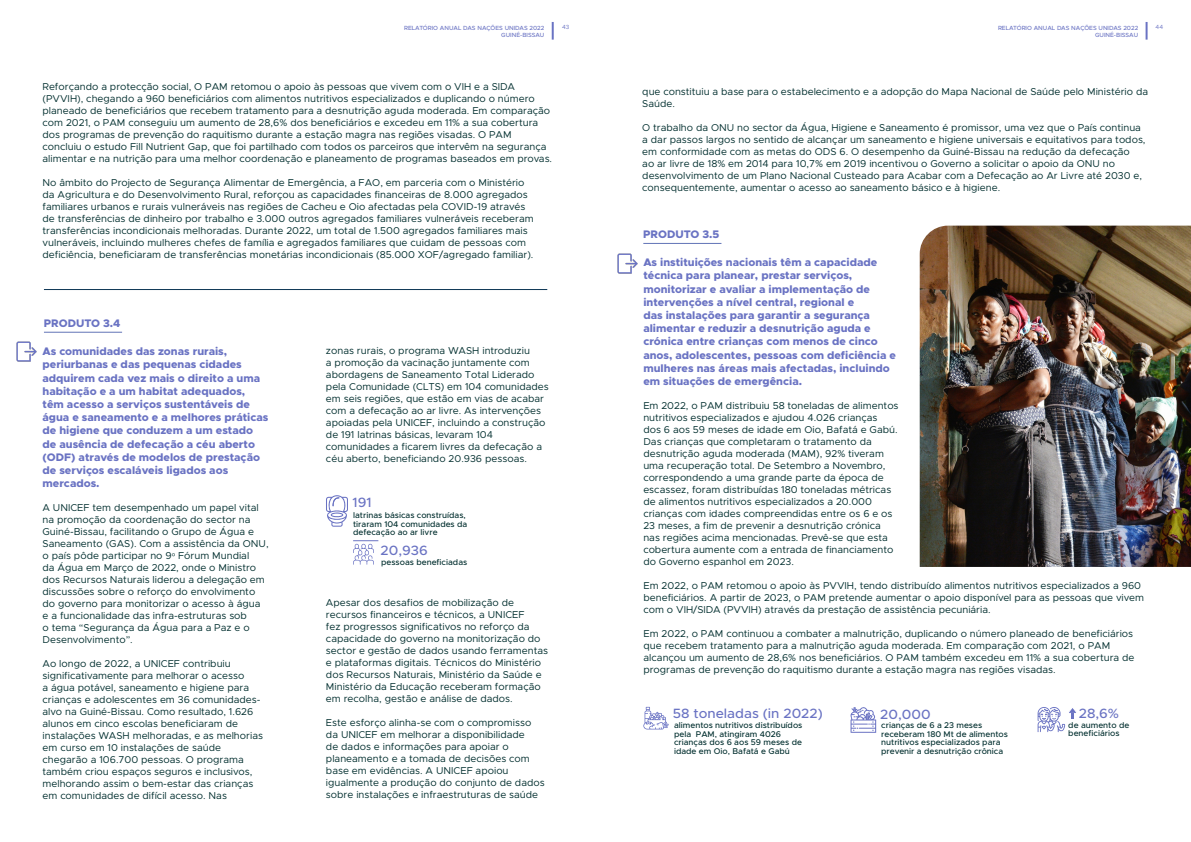
<style>
.page{position:relative;width:1191px;height:842px;background:#fff}
.page>*{position:absolute;margin:0;border:0;box-sizing:border-box;transform-origin:0 0}
.t1{font:500 13.5px "Metropolis";color:#6a73c3}
.t2{font:800 11px/13.2px "Metropolis";color:#6a73c3}
.t3{font:10px/12px "Metropolis";color:#002e2e}
.t4{font:500 8.3px/8.5px "Metropolis";color:#002e2e}
.t5{font:500 6px "Metropolis";color:#6a73c3}
.t6{font:6px "Metropolis";color:#6a73c3}
.s1{font-family:"Raleway";font-size:8px}
</style>
<div class="page">
<hr style="left:44px;top:332px;width:78px;height:1px;background:#6173b7">
<hr style="left:643px;top:243px;width:78px;height:1px;background:#6173b7">
<svg style="left:1037px;top:707px;width:39px;height:25px"></svg>
<svg style="left:552px;top:22px;width:2px;height:18px"></svg>
<svg style="left:1145px;top:22px;width:2px;height:18px"></svg>
<img style="left:16px;top:341px;width:21px;height:21px">
<hr style="left:44px;top:289px;width:503px;height:1px;background:#0d3655">
<img style="left:919px;top:226px;width:272px;height:341px">
<img style="left:617px;top:253px;width:21px;height:21px">
<svg style="left:353px;top:540px;width:25px;height:25px"></svg>
<svg style="left:326px;top:495px;width:22px;height:32px"></svg>
<svg style="left:643px;top:707px;width:25px;height:22px"></svg>
<svg style="left:850px;top:707px;width:26px;height:26px"></svg>
<p class="t5" style="left:404px;top:24px;width:142px">RELATÓRIO ANUAL DAS NAÇÕES UNIDAS 2022</p>
<p class="t5" style="left:501px;top:31px;width:45px">GUINÉ-BISSAU</p>
<p class="t6" style="left:562px;top:23px;width:9px">43</p>
<p class="t5" style="left:998px;top:24px;width:142px">RELATÓRIO ANUAL DAS NAÇÕES UNIDAS 2022</p>
<p class="t5" style="left:1095px;top:31px;width:45px">GUINÉ-BISSAU</p>
<p class="t6" style="left:1155px;top:23px;width:9px">44</p>
<p class="t3" style="left:43px;top:81px;width:511px">Reforçando a protecção social, O PAM retomou o apoio às pessoas que vivem com o VIH e a SIDA (PVVIH), chegando a 960 beneficiários com alimentos nutritivos especializados e duplicando o número planeado de beneficiários que recebem tratamento para a desnutrição aguda moderada. Em comparação com 2021, o PAM conseguiu um aumento de 28,6% dos beneficiários e excedeu em 11% a sua cobertura dos programas de prevenção do raquitismo durante a estação magra nas regiões visadas. O PAM concluiu o estudo Fill Nutrient Gap, que foi partilhado com todos os parceiros que intervêm na segurança alimentar e na nutrição para uma melhor coordenação e planeamento de programas baseados em provas.</p>
<p class="t3" style="left:43px;top:177px;width:493px">No âmbito do Projecto de Segurança Alimentar de Emergência, a FAO, em parceria com o Ministério da Agricultura e do Desenvolvimento Rural, reforçou as capacidades financeiras de 8.000 agregados familiares urbanos e rurais vulneráveis nas regiões de Cacheu e Oio afectadas pela COVID-19 através de transferências de dinheiro por trabalho e 3.000 outros agregados familiares vulneráveis receberam transferências incondicionais melhoradas. Durante 2022, um total de 1.500 agregados familiares mais vulneráveis, incluindo mulheres chefes de família e agregados familiares que cuidam de pessoas com deficiência, beneficiaram de transferências monetárias incondicionais (85.000 XOF/agregado familiar).</p>
<p class="t2" style="left:44px;top:317px;width:78px">PRODUTO 3.4</p>
<p class="t2" style="left:43px;top:345px;width:227px">As comunidades das zonas rurais, periurbanas e das pequenas cidades adquirem cada vez mais o direito a uma habitação e a um habitat adequados, têm acesso a serviços sustentáveis de água e saneamento e a melhores práticas de higiene que conduzem a um estado de ausência de defecação a céu aberto (ODF) através de modelos de prestação de serviços escaláveis ligados aos mercados.</p>
<p class="t3" style="left:43px;top:502px;width:228px">A UNICEF tem desempenhado um papel vital na promoção da coordenação do sector na Guiné-Bissau, facilitando o Grupo de Água e Saneamento (GAS). Com a assistência da ONU, o país pôde participar no 9<span class="s1">º</span> Fórum Mundial<br>da Água em Março de 2022, onde o Ministro dos Recursos Naturais liderou a delegação em discussões sobre o reforço do envolvimento do governo para monitorizar o acesso à água e a funcionalidade das infra-estruturas sob<br>o tema “Segurança da Água para a Paz e o Desenvolvimento”.</p>
<p class="t3" style="left:43px;top:658px;width:222px">Ao longo de 2022, a UNICEF contribuiu significativamente para melhorar o acesso<br>a água potável, saneamento e higiene para crianças e adolescentes em 36 comunidades&shy;alvo na Guiné-Bissau. Como resultado, 1.626 alunos em cinco escolas beneficiaram de instalações WASH melhoradas, e as melhorias em curso em 10 instalações de saúde chegarão a 106.700 pessoas. O programa também criou espaços seguros e inclusivos, melhorando assim o bem-estar das crianças em comunidades de difícil acesso. Nas</p>
<p class="t3" style="left:326px;top:345px;width:224px">zonas rurais, o programa WASH introduziu<br>a promoção da vacinação juntamente com abordagens de Saneamento Total Liderado pela Comunidade (CLTS) em 104 comunidades em seis regiões, que estão em vias de acabar com a defecação ao ar livre. As intervenções apoiadas pela UNICEF, incluindo a construção de 191 latrinas básicas, levaram 104 comunidades a ficarem livres da defecação a céu aberto, beneficiando 20.936 pessoas.</p>
<p class="t1" style="left:352px;top:494px;width:21px">191</p>
<p class="t4" style="left:353px;top:511px;width:116px">latrinas básicas construídas, tiraram 104 comunidades da defecação ao ar livre</p>
<p class="t4" style="left:381px;top:557px;width:88px">pessoas beneficiadas</p>
<p class="t1" style="left:380px;top:542px;width:49px">20,936</p>
<p class="t3" style="left:326px;top:597px;width:223px">Apesar dos desafios de mobilização de recursos financeiros e técnicos, a UNICEF<br>fez progressos significativos no reforço da capacidade do governo na monitorização do sector e gestão de dados usando ferramentas e plataformas digitais. Técnicos do Ministério dos Recursos Naturais, Ministério da Saúde e Ministério da Educação receberam formação em recolha, gestão e análise de dados.</p>
<p class="t3" style="left:326px;top:717px;width:220px">Este esforço alinha-se com o compromisso da UNICEF em melhorar a disponibilidade<br>de dados e informações para apoiar o planeamento e a tomada de decisões com base em evidências. A UNICEF apoiou igualmente a produção do conjunto de dados sobre instalações e infraestruturas de saúde</p>
<p class="t3" style="left:642px;top:85px;width:507px">que constituiu a base para o estabelecimento e a adopção do Mapa Nacional de Saúde pelo Ministério da<br>Saúde.</p>
<p class="t3" style="left:642px;top:121px;width:505px">O trabalho da ONU no sector da Água, Higiene e Saneamento é promissor, uma vez que o País continua a dar passos largos no sentido de alcançar um saneamento e higiene universais e equitativos para todos, em conformidade com as metas do ODS 6. O desempenho da Guiné-Bissau na redução da defecação<br>ao ar livre de 18% em 2014 para 10,7% em 2019 incentivou o Governo a solicitar o apoio da ONU no desenvolvimento de um Plano Nacional Custeado para Acabar com a Defecação ao Ar Livre até 2030 e, consequentemente, aumentar o acesso ao saneamento básico e à higiene.</p>
<p class="t2" style="left:643px;top:228px;width:78px">PRODUTO 3.5</p>
<p class="t2" style="left:643px;top:256px;width:254px">As instituições nacionais têm a capacidade técnica para planear, prestar serviços, monitorizar e avaliar a implementação de intervenções a nível central, regional e<br>das instalações para garantir a segurança alimentar e reduzir a desnutrição aguda e crónica entre crianças com menos de cinco anos, adolescentes, pessoas com deficiência e mulheres nas áreas mais afectadas, incluindo em situações de emergência.</p>
<p class="t3" style="left:643px;top:400px;width:257px">Em 2022, o PAM distribuiu 58 toneladas de alimentos nutritivos especializados e ajudou 4.026 crianças<br>dos 6 aos 59 meses de idade em Oio, Bafatá e Gabú.<br>Das crianças que completaram o tratamento da desnutrição aguda moderada (MAM), 92% tiveram uma recuperação total. De Setembro a Novembro, correspondendo a uma grande parte da época de escassez, foram distribuídas 180 toneladas métricas de alimentos nutritivos especializados a 20.000 crianças com idades compreendidas entre os 6 e os 23 meses, a fim de prevenir a desnutrição crónica nas regiões acima mencionadas. Prevê-se que esta cobertura aumente com a entrada de financiamento do Governo espanhol em 2023.</p>
<p class="t3" style="left:643px;top:579px;width:502px">Em 2022, o PAM retomou o apoio às PVVIH, tendo distribuído alimentos nutritivos especializados a 960 beneficiários. A partir de 2023, o PAM pretende aumentar o apoio disponível para as pessoas que vivem com o VIH/SIDA (PVVIH) através da prestação de assistência pecuniária.</p>
<p class="t3" style="left:643px;top:627px;width:492px">Em 2022, o PAM continuou a combater a malnutrição, duplicando o número planeado de beneficiários que recebem tratamento para a malnutrição aguda moderada. Em comparação com 2021, o PAM alcançou um aumento de 28,6% nos beneficiários. O PAM também excedeu em 11% a sua cobertura de programas de prevenção do raquitismo durante a estação magra nas regiões visadas.</p>
<p class="t1" style="left:673px;top:705px;width:152px">58 toneladas (in 2022)</p>
<p class="t4" style="left:674px;top:721px;width:130px">alimentos nutritivos distribuídos pela PAM, atingiram 4026 crianças dos 6 aos 59 meses de idade em Oio, Bafatá e Gabú</p>
<p class="t1" style="left:880px;top:706px;width:52px">20,000</p>
<p class="t4" style="left:881px;top:721px;width:128px">crianças de 6 a 23 meses receberam 180 Mt de alimentos nutritivos especializados para prevenir a desnutrição crônica</p>
<p class="t1" style="left:1078px;top:705px;width:42px">28,6%</p>
<p class="t4" style="left:1068px;top:721px;width:63px">de aumento de beneficiários</p>
</div>
